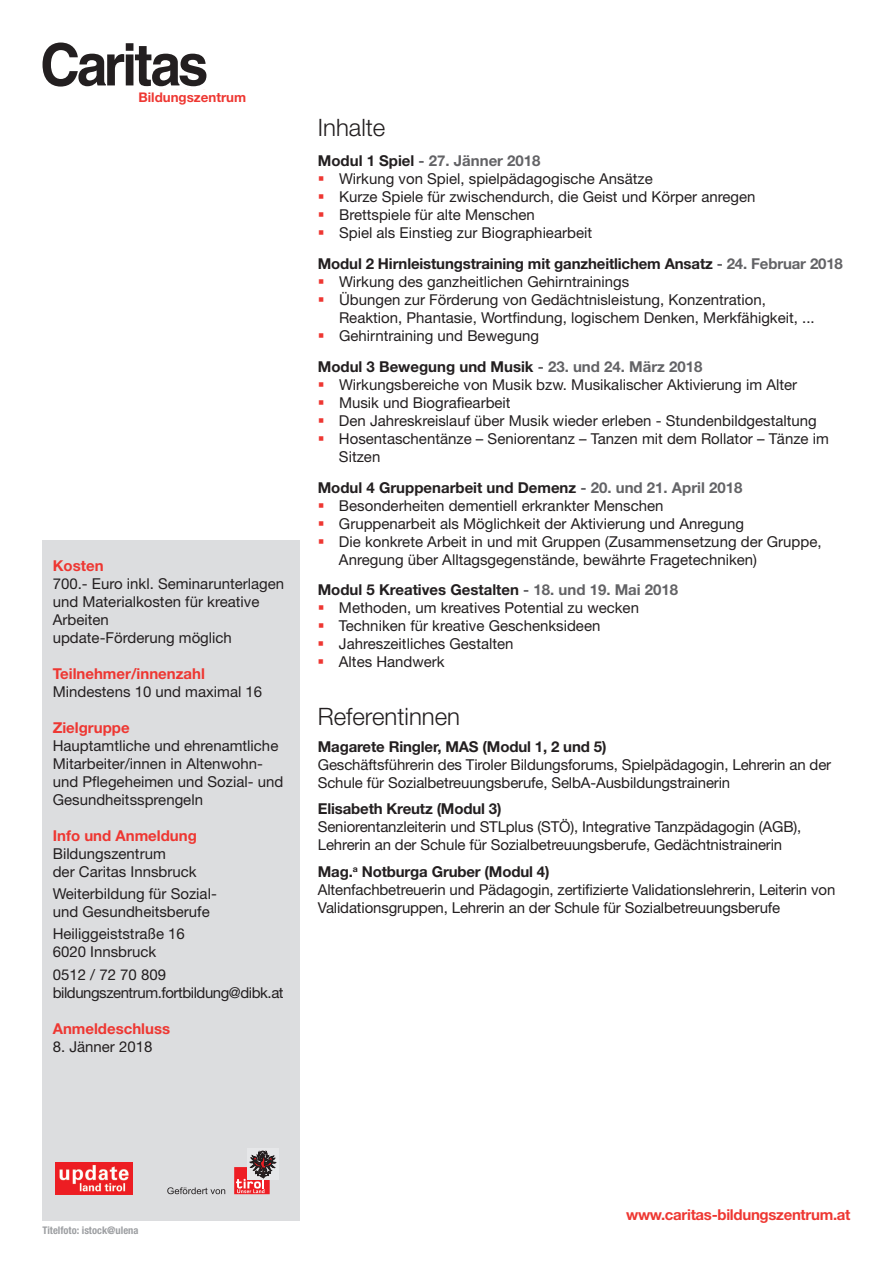
<style>
.page{position:relative;width:893px;height:1263px;background:#fff}
.page>*{position:absolute;margin:0;border:0;box-sizing:border-box;transform-origin:0 0}
.t1{font:300 24px "Helvetica Neue LT Std";color:#231f20}
.t2{font:700 15.45px "Helvetica Neue LT Std";letter-spacing:.01em;color:#ef482c}
.t3{font:15px/18px "Helvetica Neue LT Std";color:#231f20}
.t4{font:700 15px/30.8px "Helvetica Neue LT Std";letter-spacing:-.01em;color:#231f20}
.t5{font:700 15px "Helvetica Neue LT Std";color:#ee3732}
.t6{font:15px/18px "Helvetica Neue LT Std";letter-spacing:-.03em;color:#231f20}
.t7{font:700 15px "Helvetica Neue LT Std";letter-spacing:-.02em;color:#ee3732}
.t8{font:700 15px "Helvetica Neue LT Std";color:#636366}
.t9{font:700 13.35px "Helvetica Neue LT Std";color:#ee3732}
.t10{font:700 condensed 10.5px "Helvetica Neue LT Std";color:#9d9fa2}
.s1{color:#231f20}
.s2{color:#ee3732}
.s3{font-weight:400}
.s4{color:#636366}
.s5{font-weight:700}
.s6{font-weight:700;color:#636366}
</style>
<div class="page">
<div style="left:43px;top:540px;width:257px;height:680px;background:#dcdddf"></div>
<svg style="left:43px;top:43px;width:163px;height:44px"></svg>
<img style="left:56px;top:1162px;width:76px;height:32px">
<div style="left:247px;top:1149px;width:31px;height:31px;background:#e6e7e9"></div>
<svg style="left:234px;top:1150px;width:42px;height:44px"></svg>
<svg style="left:167px;top:1187px;width:58px;height:7px"></svg>
<p class="t2" style="left:153px;top:86px;width:69px">einblicke</p>
<p class="t9" style="left:138px;top:89px;width:109px">Bildungszentrum</p>
<p class="t5" style="left:53px;top:556px;width:52px">Kosten</p>
<p class="t3" style="left:53px;top:574px;width:233px">700.- Euro inkl. Seminarunterlagen und Materialkosten für kreative<br>Arbeiten<br>update-Förderung möglich</p>
<p class="t5" style="left:53px;top:664px;width:154px">Teilnehmer/innenzahl</p>
<p class="t3" style="left:53px;top:682px;width:211px">Mindestens 10 und maximal 16</p>
<p class="t5" style="left:53px;top:718px;width:78px">Zielgruppe</p>
<p class="t3" style="left:53px;top:736px;width:232px">Hauptamtliche und ehrenamtliche<br>Mitarbeiter/innen in Altenwohn&shy;und Pflegeheimen und Sozial- und<br>Gesundheitssprengeln</p>
<p class="t5" style="left:53px;top:826px;width:146px">Info und Anmeldung</p>
<p class="t3" style="left:53px;top:844px;width:145px">Bildungszentrum<br>der Caritas Innsbruck</p>
<p class="t3" style="left:53px;top:884px;width:166px">Weiterbildung für Sozial&shy;und Gesundheitsberufe</p>
<p class="t3" style="left:53px;top:925px;width:134px">Heiliggeiststraße 16<br>6020 Innsbruck</p>
<p class="t6" style="left:53px;top:965px;width:232px">0512 / 72 70 809 bildungszentrum.fortbildung@dibk.at</p>
<p class="t5" style="left:53px;top:1019px;width:119px">Anmeldeschluss</p>
<p class="t3" style="left:53px;top:1037px;width:101px">8. Jänner 2018</p>
<h1 class="t1" style="left:318px;top:112px;width:69px">Inhalte</h1>
<p class="t8" style="left:318px;top:152px;width:224px"><span class="s1">Modul 1 Spiel</span> - 27. Jänner 2018</p>
<p class="t3" style="left:318px;top:170px;width:336px"><span class="s2">▪</span> Wirkung von Spiel, spielpädagogische Ansätze</p>
<p class="t3" style="left:318px;top:188px;width:439px"><span class="s2">▪</span> Kurze Spiele für zwischendurch, die Geist und Körper anregen</p>
<p class="t3" style="left:318px;top:206px;width:219px"><span class="s2">▪</span> Brettspiele für alte Menschen</p>
<p class="t4" style="left:318px;top:217px;width:527px"><span class="s2">▪</span> <span class="s3">Spiel als Einstieg zur Biographiearbeit<br></span>Modul 2 Hirnleistungstraining mit ganzheitlichem Ansatz <span class="s4">- 24. Februar 2018</span></p>
<p class="t3" style="left:318px;top:273px;width:313px"><span class="s2">▪</span> Wirkung des ganzheitlichen Gehirntrainings</p>
<p class="t3" style="left:339px;top:291px;width:477px;text-indent:-21px"><span class="s2">▪</span> Übungen zur Förderung von Gedächtnisleistung, Konzentration,<br>Reaktion, Phantasie, Wortfindung, logischem Denken, Merkfähigkeit, ...</p>
<p class="t3" style="left:318px;top:320px;width:386px;line-height:30.8px"><span class="s2">▪</span> Gehirntraining und Bewegung<br><span class="s5">Modul 3 Bewegung und Musik</span> <span class="s6">- 23. und 24. März 2018</span></p>
<p class="t3" style="left:318px;top:375px;width:481px"><span class="s2">▪</span> Wirkungsbereiche von Musik bzw. Musikalischer Aktivierung im Alter</p>
<p class="t3" style="left:318px;top:393px;width:194px"><span class="s2">▪</span> Musik und Biografiearbeit</p>
<p class="t3" style="left:318px;top:411px;width:501px"><span class="s2">▪</span> Den Jahreskreislauf über Musik wieder erleben - Stundenbildgestaltung</p>
<p class="t3" style="left:339px;top:429px;width:491px;text-indent:-21px"><span class="s2">▪</span> Hosentaschentänze – Seniorentanz – Tanzen mit dem Rollator – Tänze im<br>Sitzen</p>
<p class="t4" style="left:318px;top:472px;width:426px">Modul 4 Gruppenarbeit und Demenz <span class="s4">- 20. und 21. April 2018</span></p>
<p class="t3" style="left:318px;top:496px;width:347px"><span class="s2">▪</span> Besonderheiten dementiell erkrankter Menschen</p>
<p class="t3" style="left:318px;top:514px;width:428px"><span class="s2">▪</span> Gruppenarbeit als Möglichkeit der Aktivierung und Anregung</p>
<p class="t3" style="left:339px;top:532px;width:484px;text-indent:-21px"><span class="s2">▪</span> Die konkrete Arbeit in und mit Gruppen (Zusammensetzung der Gruppe,<br>Anregung über Alltagsgegenstände, bewährte Fragetechniken)</p>
<p class="t4" style="left:318px;top:574px;width:362px">Modul 5 Kreatives Gestalten <span class="s4">- 18. und 19. Mai 2018</span></p>
<p class="t3" style="left:318px;top:599px;width:323px"><span class="s2">▪</span> Methoden, um kreatives Potential zu wecken</p>
<p class="t3" style="left:318px;top:617px;width:284px"><span class="s2">▪</span> Techniken für kreative Geschenksideen</p>
<p class="t3" style="left:318px;top:635px;width:197px"><span class="s2">▪</span> Jahreszeitliches Gestalten</p>
<p class="t3" style="left:318px;top:653px;width:129px"><span class="s2">▪</span> Altes Handwerk</p>
<h1 class="t1" style="left:318px;top:702px;width:144px">Referentinnen</h1>
<p class="t4" style="left:318px;top:730px;width:290px">Magarete Ringler, MAS (Modul 1, 2 und 5)</p>
<p class="t3" style="left:318px;top:755px;width:515px">Geschäftsführerin des Tiroler Bildungsforums, Spielpädagogin, Lehrerin an der<br>Schule für Sozialbetreuungsberufe, SelbA-Ausbildungstrainerin</p>
<p class="t4" style="left:318px;top:793px;width:185px">Elisabeth Kreutz (Modul 3)</p>
<p class="t3" style="left:318px;top:817px;width:485px">Seniorentanzleiterin und STLplus (STÖ), Integrative Tanzpädagogin (AGB),<br>Lehrerin an der Schule für Sozialbetreuungsberufe, Gedächtnistrainerin</p>
<p class="t3" style="left:318px;top:862px;width:519px"><span class="s5">Mag.</span><sup>a</sup> <span class="s5">Notburga Gruber (Modul 4)<br></span>Altenfachbetreuerin und Pädagogin, zertifizierte Validationslehrerin, Leiterin von<br>Validationsgruppen, Lehrerin an der Schule für Sozialbetreuungsberufe</p>
<p class="t10" style="left:43px;top:1224px;width:97px">Titelfoto: istock@ulena</p>
<p class="t7" style="left:626px;top:1206px;width:226px">www.caritas-bildungszentrum.at</p>
</div>
